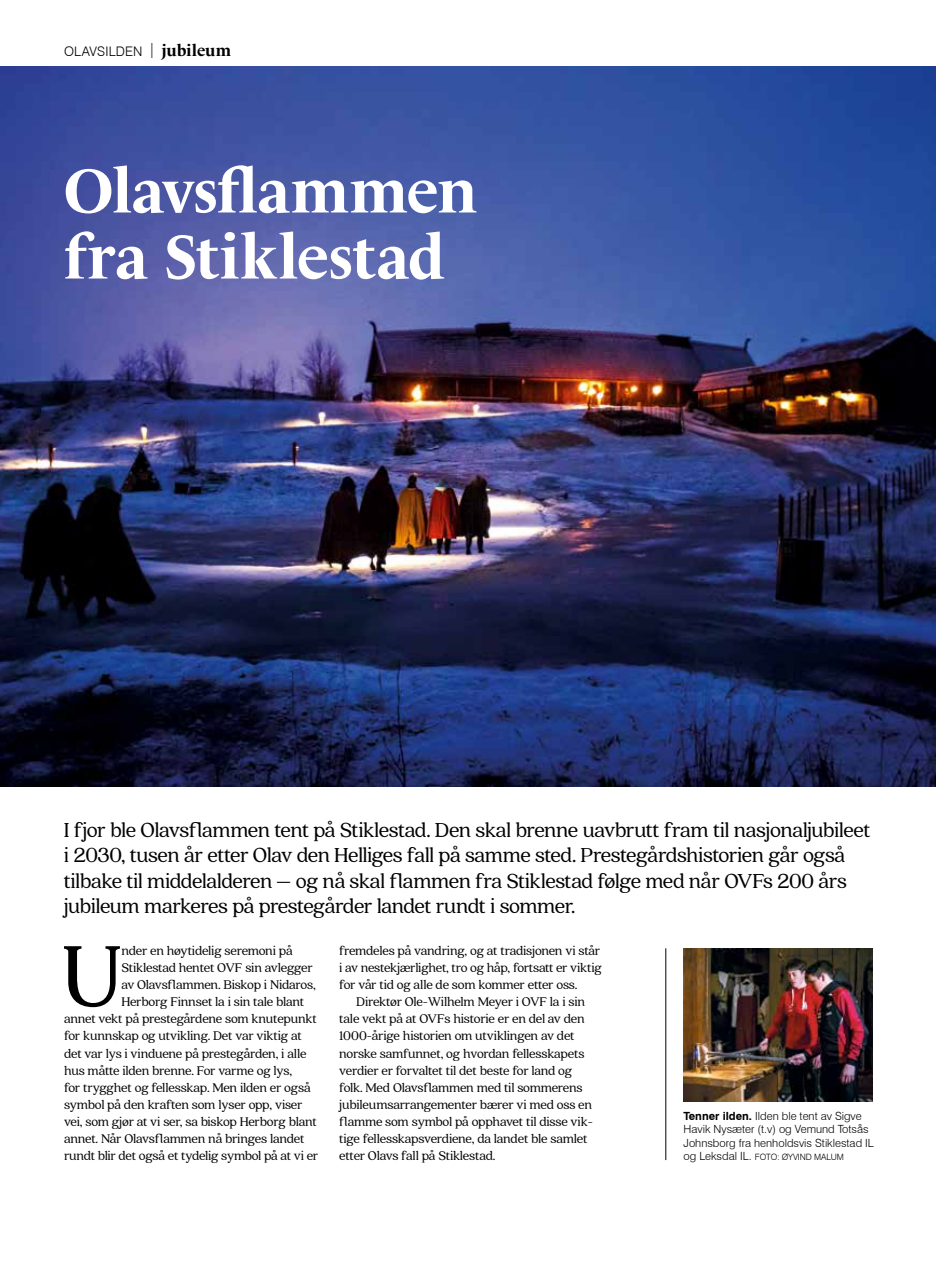
<style>
.page{position:relative;width:936px;height:1263px;background:#fff}
.page>*{position:absolute;margin:0;border:0;box-sizing:border-box;transform-origin:0 0}
.t1{font:96.6px "Quincy CF";color:#000}
.t2{font:700 63px/66px "Le Monde Livre Std";letter-spacing:-.015em;color:#fff}
.t3{font:22.5px/25.5px "Quincy CF";letter-spacing:-.025em;color:#000}
.t4{font:13.95px/17.1px "Quincy CF";letter-spacing:-.015em;color:#000;text-align:justify}
.t5{font:300 13.2px "Swiss 721 BT";letter-spacing:.015em;color:#000}
.t6{font:300 11.25px/13.5px "Swiss 721 BT";color:#000}
.t7{font:300 8.7px "Swiss 721 BT";letter-spacing:-.01em;color:#000}
.s1{font-family:"Gotham Narrow";font-size:16.5px}
.s2{font-family:"Le Monde Livre Cla Std";font-weight:700;font-size:16.5px}
.s3{font-weight:700}
.s4{font-size:11.25px}
</style>
<div class="page">
<img style="left:0;top:66px;width:935px;height:721px">
<img style="left:683px;top:948px;width:189px;height:153px">
<hr style="left:665px;top:948px;width:1px;height:212px;background:#000">
<p class="t5" style="left:64px;top:43px;width:169px">OLAVSILDEN <span class="s1">|</span> <span class="s2">jubileum</span></p>
<h2 class="t2" style="left:64px;top:158px;width:415px">Olavsflammen fra Stiklestad</h2>
<p class="t3" style="left:64px;top:817px;width:808px">I fjor ble Olavsflammen tent på Stiklestad. Den skal brenne uavbrutt fram til nasjonaljubileet i 2030, tusen år etter Olav den Helliges fall på samme sted. Prestegårdshistorien går også tilbake til middelalderen – og nå skal flammen fra Stiklestad følge med når OVFs 200 års jubileum markeres på prestegårder landet rundt i sommer.</p>
<h1 class="t1" style="left:62px;top:920px;width:62px">U</h1>
<p class="t4" style="left:121px;top:942px;width:173px">nder en høytidelig seremoni på</p>
<p class="t4" style="left:121px;top:959px;width:193px">Stiklestad hentet OVF sin avlegger</p>
<p class="t4" style="left:121px;top:976px;width:196px">av Olavsflammen. Biskop i Nidaros,</p>
<p class="t4" style="left:121px;top:993px;width:184px">Herborg Finnset la i sin tale blant</p>
<p class="t4" style="left:64px;top:1010px;width:254px">annet vekt på prestegårdene som knutepunkt</p>
<p class="t4" style="left:64px;top:1028px;width:239px">for kunnskap og utvikling. Det var viktig at</p>
<p class="t4" style="left:64px;top:1045px;width:244px">det var lys i vinduene på prestegården, i alle</p>
<p class="t4" style="left:64px;top:1062px;width:230px">hus måtte ilden brenne. For varme og lys,</p>
<p class="t4" style="left:64px;top:1079px;width:248px">for trygghet og fellesskap. Men ilden er også</p>
<p class="t4" style="left:64px;top:1096px;width:240px">symbol på den kraften som lyser opp, viser</p>
<p class="t4" style="left:64px;top:1113px;width:254px">vei, som gjør at vi ser, sa biskop Herborg blant</p>
<p class="t4" style="left:64px;top:1130px;width:242px">annet. Når Olavsflammen nå bringes landet</p>
<p class="t4" style="left:64px;top:1147px;width:255px">rundt blir det også et tydelig symbol på at vi er</p>
<p class="t4" style="left:339px;top:942px;width:264px">fremdeles på vandring, og at tradisjonen vi står i av nestekjærlighet, tro og håp, fortsatt er viktig for vår tid og alle de som kommer etter oss.</p>
<p class="t4" style="left:339px;top:993px;width:255px;text-align:left;text-indent:17px">Direktør Ole-Wilhelm Meyer i OVF la i sin tale vekt på at OVFs historie er en del av den 1000-årige historien om utviklingen av det norske samfunnet, og hvordan fellesskapets verdier er forvaltet til det beste for land og folk. Med Olavsflammen med til sommerens jubileumsarrangementer bærer vi med oss en flamme som symbol på opphavet til disse vik&shy;tige fellesskapsverdiene, da landet ble samlet etter Olavs fall på Stiklestad.</p>
<p class="t6" style="left:683px;top:1109px;width:192px"><span class="s3">Tenner ilden.</span> Ilden ble tent av Sigve<br>Havik Nysæter (t.v) og Vemund Totsås<br>Johnsborg fra henholdsvis Stiklestad IL</p>
<p class="t7" style="left:683px;top:1152px;width:162px"><span class="s4">og Leksdal IL.</span> FOTO: ØYVIND MALUM</p>
</div>
